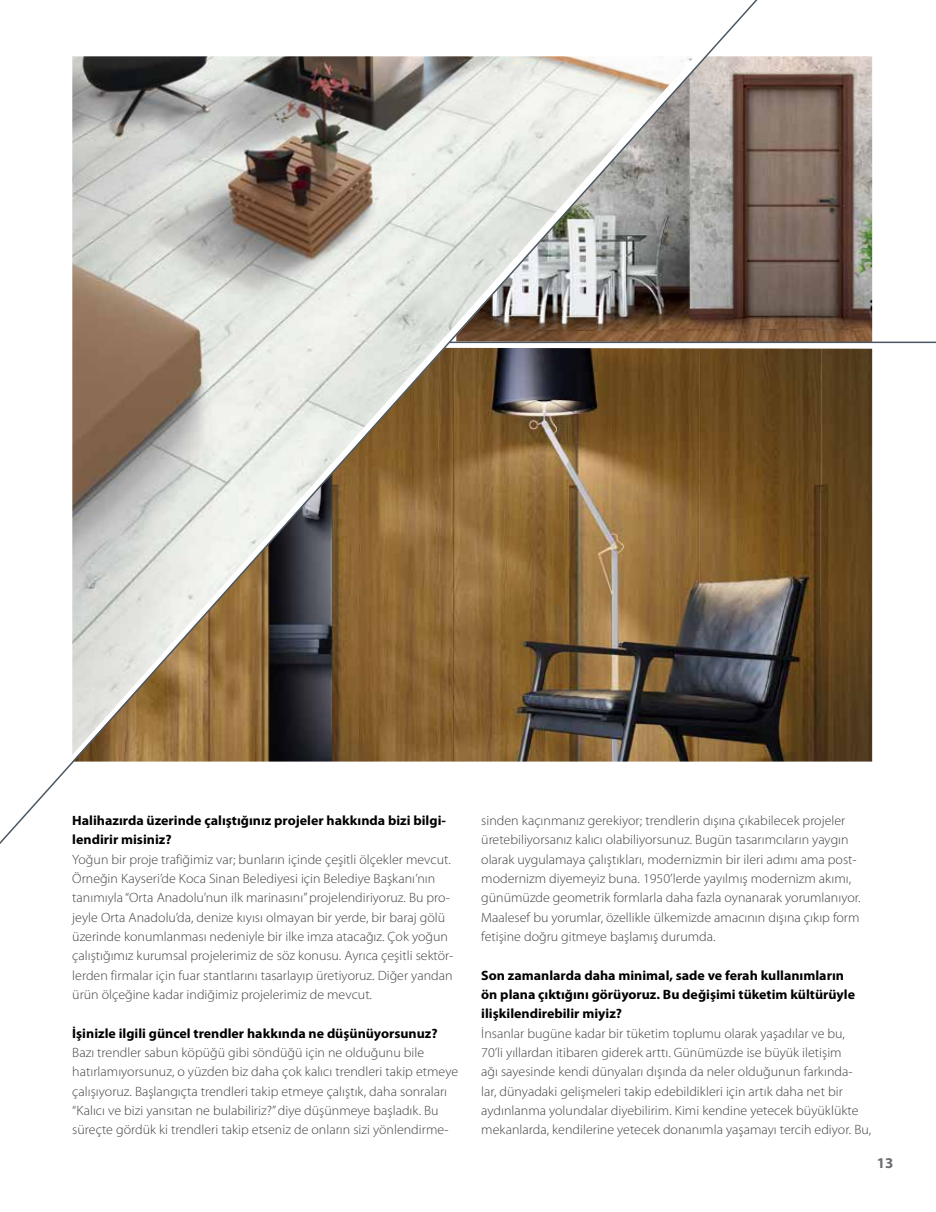
<style>
.page{position:relative;width:936px;height:1212px;background:#fff}
.page>*{position:absolute;margin:0;border:0;box-sizing:border-box;transform-origin:0 0}
.t1{font:700 15px "Myriad Pro";color:#6d6e71}
.t2{font:300 13.5px/19.4px "Myriad Pro";color:#414042}
.t3{font:700 13.5px/19.4px "Myriad Pro";color:#000}
</style>
<div class="page">
<img style="left:784px;top:348px;width:88px;height:413px">
<img style="left:784px;top:56px;width:88px;height:286px">
<hr style="left:449px;top:342px;width:486px;height:1px;background:#4a5763">
<img style="left:0;top:0;width:784px;height:844px">
<p class="t3" style="left:72px;top:810px;width:375px">Halihazırda üzerinde çalıştığınız projeler hakkında bizi bilgi&shy;lendirir misiniz?</p>
<p class="t2" style="left:72px;top:849px;width:382px">Yoğun bir proje trafiğimiz var; bunların içinde çeşitli ölçekler mevcut.<br>Örneğin Kayseri’de Koca Sinan Belediyesi için Belediye Başkanı’nın tanımıyla “Orta Anadolu’nun ilk marinasını” projelendiriyoruz. Bu pro&shy;jeyle Orta Anadolu’da, denize kıyısı olmayan bir yerde, bir baraj gölü üzerinde konumlanması nedeniyle bir ilke imza atacağız. Çok yoğun çalıştığımız kurumsal projelerimiz de söz konusu. Ayrıca çeşitli sektör&shy;lerden firmalar için fuar stantlarını tasarlayıp üretiyoruz. Diğer yandan ürün ölçeğine kadar indiğimiz projelerimiz de mevcut.</p>
<p class="t3" style="left:72px;top:1023px;width:367px">İşinizle ilgili güncel trendler hakkında ne düşünüyorsunuz?</p>
<p class="t2" style="left:72px;top:1043px;width:387px">Bazı trendler sabun köpüğü gibi söndüğü için ne olduğunu bile hatırlamıyorsunuz, o yüzden biz daha çok kalıcı trendleri takip etmeye çalışıyoruz. Başlangıçta trendleri takip etmeye çalıştık, daha sonraları “Kalıcı ve bizi yansıtan ne bulabiliriz?” diye düşünmeye başladık. Bu süreçte gördük ki trendleri takip etseniz de onların sizi yönlendirme-</p>
<p class="t2" style="left:481px;top:811px;width:381px">sinden kaçınmanız gerekiyor; trendlerin dışına çıkabilecek projeler üretebiliyorsanız kalıcı olabiliyorsunuz. Bugün tasarımcıların yaygın olarak uygulamaya çalıştıkları, modernizmin bir ileri adımı ama post&shy;modernizm diyemeyiz buna. 1950’lerde yayılmış modernizm akımı, günümüzde geometrik formlarla daha fazla oynanarak yorumlanıyor.<br>Maalesef bu yorumlar, özellikle ülkemizde amacının dışına çıkıp form fetişine doğru gitmeye başlamış durumda.</p>
<p class="t3" style="left:481px;top:965px;width:375px">Son zamanlarda daha minimal, sade ve ferah kullanımların ön plana çıktığını görüyoruz. Bu değişimi tüketim kültürüyle ilişkilendirebilir miyiz?</p>
<p class="t2" style="left:481px;top:1023px;width:391px">İnsanlar bugüne kadar bir tüketim toplumu olarak yaşadılar ve bu,<br>70’li yıllardan itibaren giderek arttı. Günümüzde ise büyük iletişim<br>ağı sayesinde kendi dünyaları dışında da neler olduğunun farkında&shy;lar, dünyadaki gelişmeleri takip edebildikleri için artık daha net bir aydınlanma yolundalar diyebilirim. Kimi kendine yetecek büyüklükte mekanlarda, kendilerine yetecek donanımla yaşamayı tercih ediyor. Bu,</p>
<p class="t1" style="left:876px;top:1153px;width:18px">13</p>
</div>
